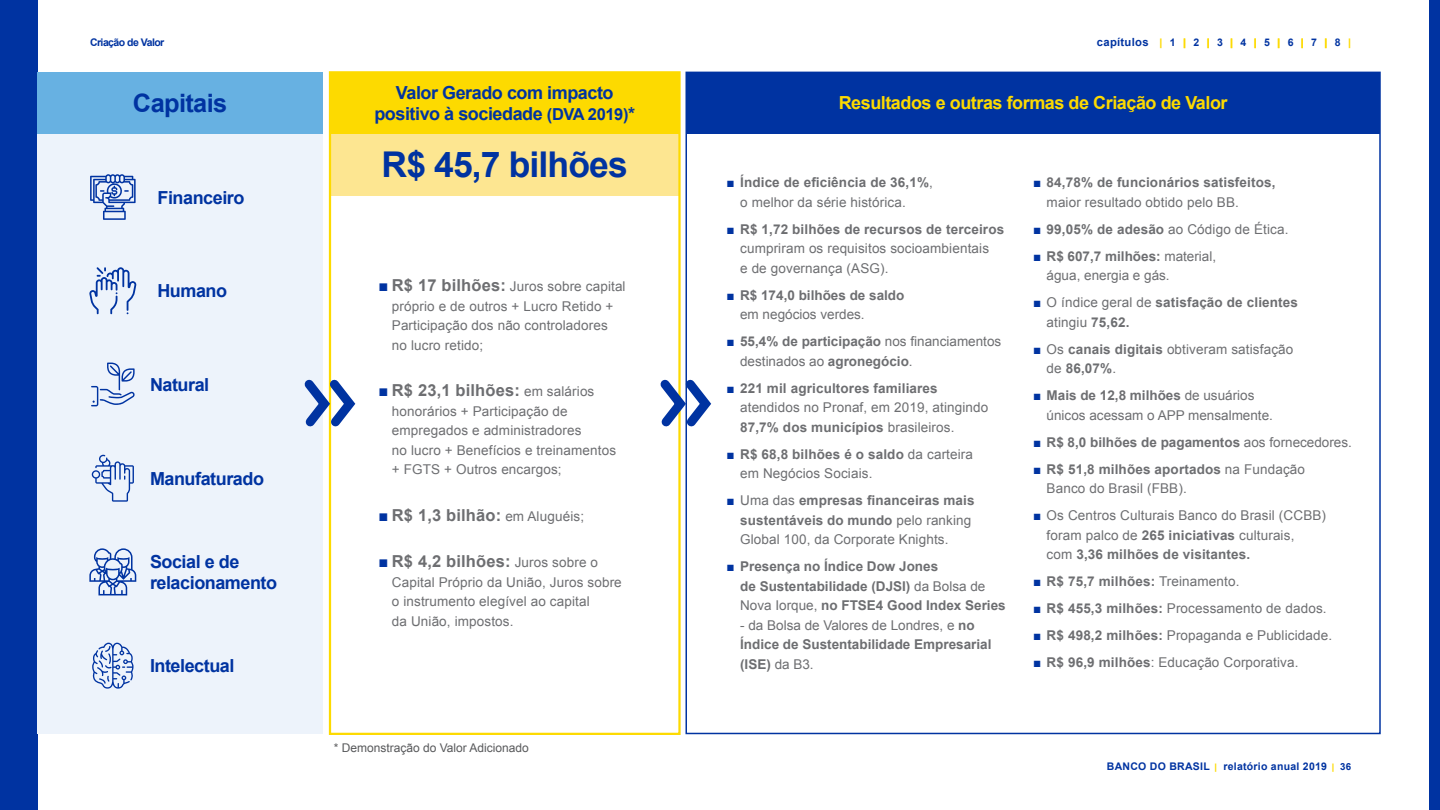
<style>
.page{position:relative;width:1440px;height:810px;background:#fff}
.page>*{position:absolute;margin:0;border:0;box-sizing:border-box;transform-origin:0 0}
.t1{font:700 35.55px "Arial";letter-spacing:-.025em;color:#0033a1}
.t2{font:700 25.35px "Arial";letter-spacing:-.025em;color:#0033a1}
.t3{font:700 18px/21.6px "Arial";letter-spacing:-.025em;color:#0033a1}
.t4{font:700 18px "Arial";letter-spacing:-.025em;color:#fdda00}
.t5{font:700 16.5px "Arial";letter-spacing:.01em;color:#6d6e71}
.t6{font:13.5px/19.5px "Arial";letter-spacing:.01em;color:#6d6e71}
.t7{font:700 13.5px/19.5px "Arial";color:#6d6e71}
.t8{font:12px "Arial";color:#58595b}
.t9{font:700 11.25px "Arial";letter-spacing:.025em;color:#0033a1}
.t10{font:700 10.5px "Arial";letter-spacing:.025em;color:#0033a1}
.t11{font:700 10.5px "Arial";letter-spacing:-.05em;color:#0033a1}
.s1{font-weight:900;font-size:10.5px;color:#fdda00}
.s2{font-size:10.5px}
.s3{font-size:16.5px}
.s4{font-size:16.5px;color:#0033a1}
.s5{font-weight:700;font-size:16.5px}
.s6{font-weight:400;color:#0033a1}
.s7{font-weight:400;font-size:13.5px}
.s8{font-weight:400}
.s9{color:#0033a1}
.s10{font-weight:700}
.s11{font-weight:900;font-size:9px;color:#fdda00}
.s12{font-size:9.75px}
</style>
<div class="page">
<div style="left:0;top:0;width:38px;height:810px;background:#0033a1"></div>
<div style="left:1430px;top:0;width:10px;height:810px;background:#0033a1"></div>
<div style="left:330px;top:72px;width:350px;height:62px;background:#fdda00"></div>
<div style="left:330px;top:134px;width:350px;height:61px;background:#fde691"></div>
<div style="left:329px;top:71px;width:352px;height:664px;border:2px solid #fdda00"></div>
<div style="left:686px;top:72px;width:694px;height:62px;background:#0033a1"></div>
<div style="left:38px;top:129px;width:285px;height:605px;background:#edf3fb"></div>
<svg style="left:90px;top:174px;width:46px;height:46px"></svg>
<svg style="left:89px;top:267px;width:47px;height:47px"></svg>
<svg style="left:91px;top:363px;width:44px;height:43px"></svg>
<svg style="left:92px;top:455px;width:42px;height:47px"></svg>
<svg style="left:89px;top:548px;width:47px;height:47px"></svg>
<svg style="left:92px;top:643px;width:42px;height:46px"></svg>
<svg style="left:304px;top:372px;width:52px;height:63px"></svg>
<svg style="left:660px;top:372px;width:52px;height:63px"></svg>
<div style="left:38px;top:72px;width:285px;height:62px;background:#67b1e2"></div>
<p class="t11" style="left:90px;top:35px;width:76px">Criação de Valor</p>
<h2 class="t2" style="left:133px;top:87px;width:96px">Capitais</h2>
<h3 class="t3" style="left:158px;top:187px;width:88px">Financeiro</h3>
<h3 class="t3" style="left:157px;top:281px;width:71px">Humano</h3>
<h3 class="t3" style="left:150px;top:375px;width:61px">Natural</h3>
<h3 class="t3" style="left:150px;top:468px;width:116px">Manufaturado</h3>
<h3 class="t3" style="left:150px;top:551px;width:129px">Social e de relacionamento</h3>
<h3 class="t3" style="left:150px;top:656px;width:86px">Intelectual</h3>
<p class="t9" style="left:1097px;top:34px;width:256px">capítulos <span class="s1">|</span> <span class="s2">1</span> <span class="s1">|</span> <span class="s2">2</span> <span class="s1">|</span> <span class="s2">3</span> <span class="s1">|</span> <span class="s2">4</span> <span class="s1">|</span> <span class="s2">5</span> <span class="s1">|</span> <span class="s2">6</span> <span class="s1">|</span> <span class="s2">7</span> <span class="s1">|</span> <span class="s2">8</span> <span class="s1">|</span></p>
<h3 class="t3" style="left:374px;top:82px;width:262px;text-align:center">Valor Gerado com impacto positivo à sociedade <span class="s3">(DVA 2019)</span>*</h3>
<h3 class="t4" style="left:839px;top:91px;width:390px">Resultados e outras formas de Criação de Valor</h3>
<h1 class="t1" style="left:382px;top:142px;width:248px">R$ 45,7 bilhões</h1>
<p class="t6" style="left:392px;top:277px;width:235px;text-indent:-13px"><span class="s4">■</span> <span class="s5">R$ 17 bilhões:</span> Juros sobre capital próprio e de outros + Lucro Retido +<br>Participação dos não controladores no lucro retido;</p>
<p class="t5" style="left:378px;top:379px;width:218px"><span class="s6">■</span> R$ 23,1 bilhões: <span class="s7">em salários</span></p>
<p class="t6" style="left:392px;top:401px;width:226px">honorários + Participação de empregados e administradores<br>no lucro + Benefícios e treinamentos + FGTS + Outros encargos;</p>
<p class="t5" style="left:378px;top:504px;width:207px"><span class="s6">■</span> R$ 1,3 bilhão: <span class="s7">em Aluguéis;</span></p>
<p class="t5" style="left:378px;top:550px;width:221px"><span class="s6">■</span> R$ 4,2 bilhões: <span class="s7">Juros sobre o</span></p>
<p class="t6" style="left:392px;top:572px;width:231px">Capital Próprio da União, Juros sobre o instrumento elegível ao capital<br>da União, impostos.</p>
<p class="t8" style="left:334px;top:740px;width:197px">* Demonstração do Valor Adicionado</p>
<p class="t7" style="left:740px;top:173px;width:194px;text-indent:-14px"><span class="s6">■</span> Índice de eficiência de 36,1%<span class="s8">, o melhor da série histórica.</span></p>
<p class="t6" style="left:740px;top:220px;width:266px;text-indent:-14px"><span class="s9">■</span> <span class="s10">R$ 1,72 bilhões de recursos de terceiros </span>cumpriram os requisitos socioambientais<br>e de governança (ASG).</p>
<p class="t7" style="left:740px;top:286px;width:166px;text-indent:-14px"><span class="s6">■</span> R$ 174,0 bilhões de saldo <span class="s8">em negócios verdes.</span></p>
<p class="t7" style="left:740px;top:332px;width:263px;text-indent:-14px"><span class="s6">■</span> 55,4% de participação <span class="s8">nos financiamentos destinados ao</span> agronegócio<span class="s8">.</span></p>
<p class="t7" style="left:740px;top:379px;width:250px;text-indent:-14px"><span class="s6">■</span> 221 mil agricultores familiares <span class="s8">atendidos no Pronaf, em 2019, atingindo<br></span>87,7% dos municípios <span class="s8">brasileiros.</span></p>
<p class="t6" style="left:740px;top:445px;width:234px;text-indent:-14px"><span class="s9">■</span> <span class="s10">R$ 68,8 bilhões é o saldo</span> da carteira em Negócios Sociais.</p>
<p class="t6" style="left:740px;top:491px;width:236px;text-indent:-14px"><span class="s9">■</span> Uma das <span class="s10">empresas financeiras mais sustentáveis do mundo</span> pelo ranking<br>Global 100, da Corporate Knights.</p>
<p class="t7" style="left:740px;top:557px;width:267px;text-indent:-14px"><span class="s6">■</span> Presença no Índice Dow Jones<br>de Sustentabilidade (DJSI) <span class="s8">da Bolsa de<br>Nova Iorque,</span> no FTSE4 Good Index Series</p>
<p class="t7" style="left:740px;top:616px;width:253px"><span class="s8">- da Bolsa de Valores de Londres, e</span> no<br>Índice de Sustentabilidade Empresarial (ISE) <span class="s8">da B3.</span></p>
<p class="t7" style="left:1047px;top:173px;width:230px;text-indent:-14px"><span class="s6">■</span> 84,78% de funcionários satisfeitos, <span class="s8">maior resultado obtido pelo BB.</span></p>
<p class="t6" style="left:1033px;top:219px;width:257px"><span class="s9">■</span> <span class="s10">99,05% de adesão</span> ao Código de Ética.</p>
<p class="t6" style="left:1047px;top:246px;width:171px;text-indent:-14px"><span class="s9">■</span> <span class="s10">R$ 607,7 milhões:</span> material, água, energia e gás.</p>
<p class="t7" style="left:1047px;top:293px;width:253px;text-indent:-14px"><span class="s6">■</span> <span class="s8">O índice geral de</span> satisfação de clientes <span class="s8">atingiu</span> 75,62.</p>
<p class="t6" style="left:1047px;top:339px;width:248px;text-indent:-14px"><span class="s9">■</span> Os <span class="s10">canais digitais</span> obtiveram satisfação de <span class="s10">86,07%</span>.</p>
<p class="t6" style="left:1047px;top:386px;width:228px;text-indent:-14px"><span class="s9">■</span> <span class="s10">Mais de 12,8 milhões</span> de usuários únicos acessam o APP mensalmente.</p>
<p class="t7" style="left:1033px;top:433px;width:320px"><span class="s6">■</span> R$ 8,0 bilhões de pagamentos <span class="s8">aos fornecedores.</span></p>
<p class="t6" style="left:1047px;top:459px;width:260px;text-indent:-14px"><span class="s9">■</span> <span class="s10">R$ 51,8 milhões aportados</span> na Fundação<br>Banco do Brasil (FBB).</p>
<p class="t6" style="left:1047px;top:506px;width:281px;text-indent:-14px"><span class="s9">■</span> Os Centros Culturais Banco do Brasil (CCBB) foram palco de <span class="s10">265 iniciativas</span> culturais,<br>com <span class="s10">3,36 milhões de visitantes.</span></p>
<p class="t7" style="left:1033px;top:572px;width:208px"><span class="s6">■</span> R$ 75,7 milhões: <span class="s8">Treinamento.</span></p>
<p class="t6" style="left:1033px;top:599px;width:295px"><span class="s9">■</span> <span class="s10">R$ 455,3 milhões:</span> Processamento de dados.</p>
<p class="t6" style="left:1033px;top:626px;width:301px"><span class="s9">■</span> <span class="s10">R$ 498,2 milhões:</span> Propaganda e Publicidade.</p>
<p class="t6" style="left:1033px;top:653px;width:267px"><span class="s9">■</span> <span class="s10">R$ 96,9 milhões</span>: Educação Corporativa.</p>
<p class="t10" style="left:1107px;top:760px;width:246px">BANCO DO BRASIL <span class="s11">|</span> relatório anual 2019 <span class="s11">|</span> <span class="s12">36</span></p>
</div>
